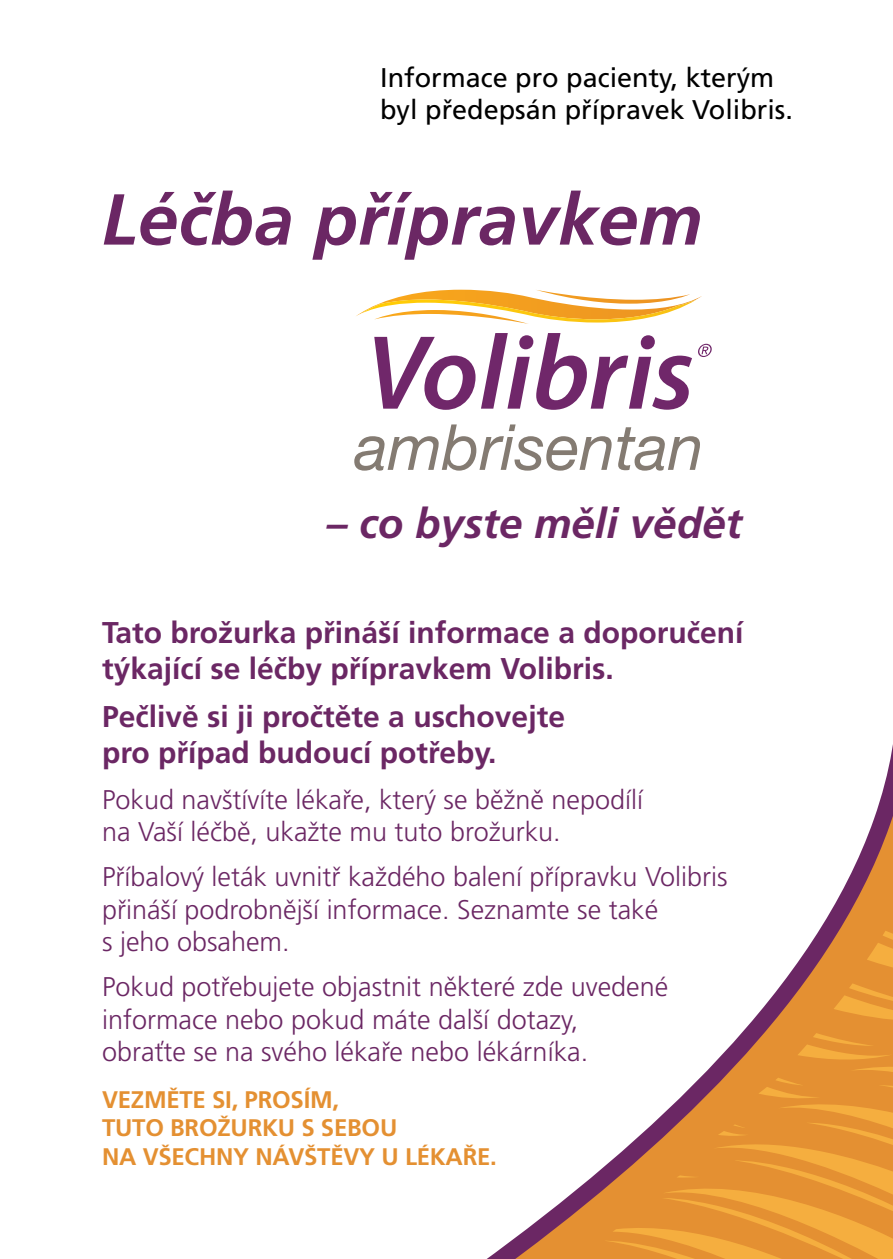
<style>
.page{position:relative;width:893px;height:1259px;background:#fff}
.page>*{position:absolute;margin:0;border:0;box-sizing:border-box;transform-origin:0 0}
.t1{font:italic 700 72px "Frutiger CE";color:#6b2764}
.t2{font:italic 700 42px "Frutiger CE";color:#6b2764}
.t3{font:700 30px/36px "Frutiger CE";color:#6b2764}
.t4{font:300 27px/32.4px "Frutiger CE";color:#6b2764}
.t5{font:27px/32.4px "Frutiger CE";color:#000}
.t6{font:700 24px/28.8px "Frutiger CE";letter-spacing:.1em;color:#e49032}
</style>
<div class="page">
<svg style="left:487px;top:744px;width:406px;height:515px"></svg>
<svg style="left:604px;top:930px;width:289px;height:329px;fill:#e49036"></svg>
<svg style="left:374px;top:333px;width:318px;height:77px"></svg>
<svg style="left:356px;top:290px;width:346px;height:34px"></svg>
<svg style="left:354px;top:424px;width:346px;height:46px"></svg>
<svg style="left:698px;top:344px;width:14px;height:13px"></svg>
<p class="t5" style="left:380px;top:61px;width:414px">Informace pro pacienty, kterým byl předepsán přípravek Volibris.</p>
<h1 class="t1" style="left:102px;top:178px;width:602px">Léčba přípravkem</h1>
<h2 class="t2" style="left:327px;top:500px;width:417px">– co byste měli vědět</h2>
<p class="t3" style="left:102px;top:614px;width:643px">Tato brožurka přináší informace a doporučení týkající se léčby přípravkem Volibris.</p>
<p class="t3" style="left:102px;top:699px;width:464px">Pečlivě si ji pročtěte a uschovejte pro případ budoucí potřeby.</p>
<p class="t4" style="left:102px;top:783px;width:543px">Pokud navštívíte lékaře, který se běžně nepodílí na Vaší léčbě, ukažte mu tuto brožurku.</p>
<p class="t4" style="left:102px;top:860px;width:627px">Příbalový leták uvnitř každého balení přípravku Volibris přináší podrobnější informace. Seznamte se také<br>s jeho obsahem.</p>
<p class="t4" style="left:102px;top:970px;width:568px">Pokud potřebujete objastnit některé zde uvedené informace nebo pokud máte další dotazy, obraťte se na svého lékaře nebo lékárníka.</p>
<p class="t6" style="left:102px;top:1084px;width:396px">Vezměte si, prosím,<br>tuto brožurku s sebou<br>na všechny návštěvy u lékaře.</p>
</div>
